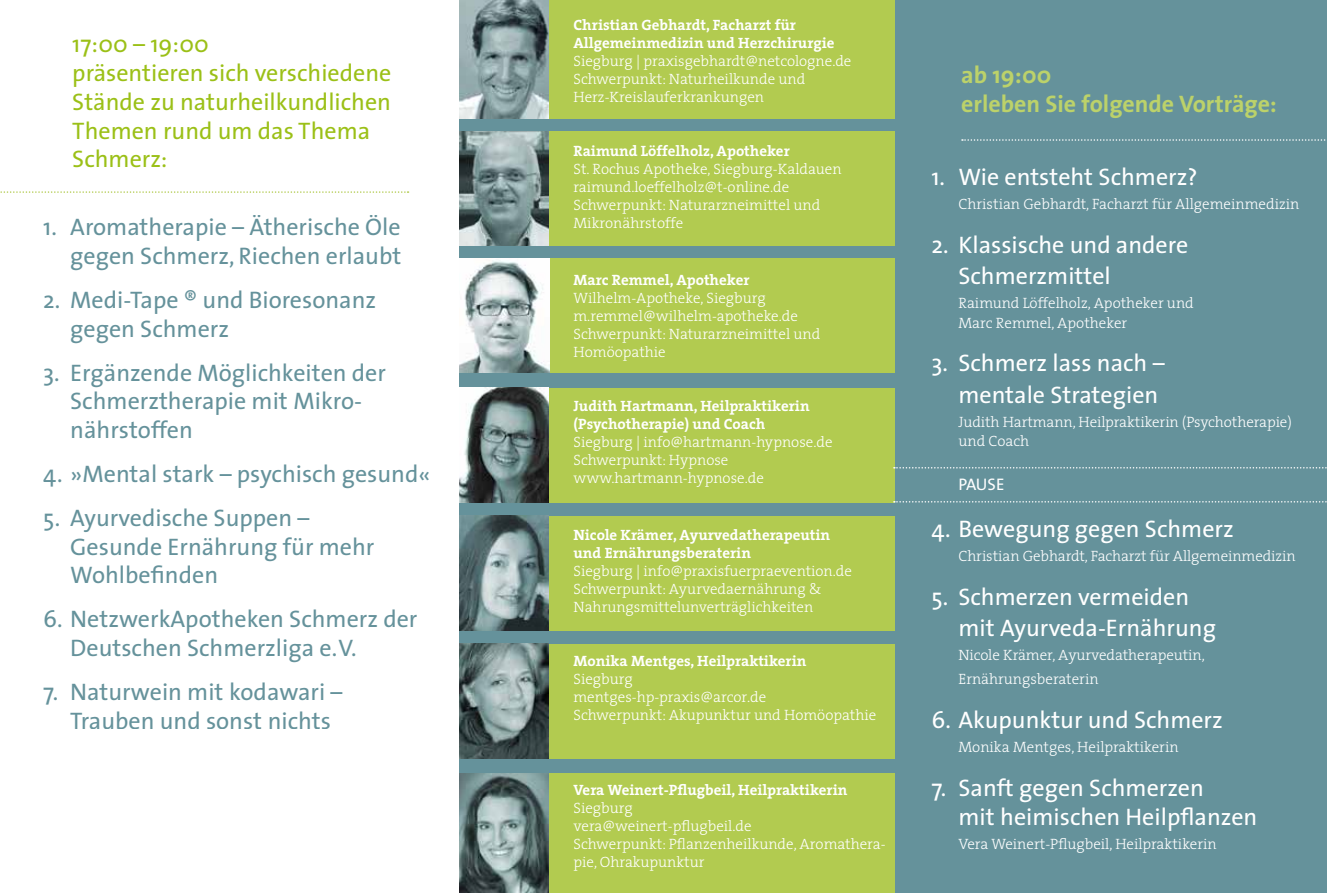
<style>
.page{position:relative;width:1327px;height:893px;background:#fff}
.page>*{position:absolute;margin:0;border:0;box-sizing:border-box;transform-origin:0 0}
.t1{font:24px/28.8px "The Sans";color:#65929b}
.t2{font:24px/31.5px "The Sans";color:#fff}
.t3{font:24px/28.8px "The Sans";color:#9bc017}
.t4{font:700 24px/28.8px "The Sans";color:#bcd26a}
.t5{font:16.8px "The Sans";letter-spacing:-.015em;color:#fff}
.t6{font:300 15px/18px "The Serif";color:#fff}
.t7{font:700 15px/18px "The Serif";color:#fff}
</style>
<div class="page">
<div style="left:459px;top:0;width:868px;height:893px;background:#65929b"></div>
<div style="left:474px;top:774px;width:420px;height:119px;background:#b2cb50"></div>
<div style="left:460px;top:258px;width:434px;height:115px;background:#b2cb50"></div>
<div style="left:474px;top:644px;width:420px;height:115px;background:#b2cb50"></div>
<div style="left:474px;top:516px;width:420px;height:115px;background:#b2cb50"></div>
<div style="left:474px;top:388px;width:420px;height:114px;background:#b2cb50"></div>
<div style="left:474px;top:131px;width:420px;height:115px;background:#b2cb50"></div>
<div style="left:474px;top:0;width:420px;height:118px;background:#b2cb50"></div>
<img style="left:459px;top:131px;width:90px;height:115px">
<img style="left:459px;top:388px;width:90px;height:114px">
<img style="left:459px;top:258px;width:90px;height:115px">
<img style="left:459px;top:0;width:90px;height:118px">
<img style="left:459px;top:774px;width:90px;height:119px">
<img style="left:459px;top:644px;width:90px;height:115px">
<svg style="left:0;top:191px;width:408px;height:2px"></svg>
<img style="left:459px;top:516px;width:90px;height:115px">
<svg style="left:879px;top:0;width:448px;height:893px"></svg>
<h1 class="t3" style="left:72px;top:29px;width:320px">17:00 – 19:00<br>präsentieren sich verschiedene<br>Stände zu naturheilkundlichen<br>Themen rund um das Thema<br>Schmerz:</h1>
<h1 class="t1" style="left:43px;top:212px;width:360px;text-align:right">1. Aromatherapie – Ätherische Öle gegen Schmerz, Riechen erlaubt</h1>
<h1 class="t1" style="left:70px;top:285px;width:307px;text-indent:-27px">2. Medi-Tape ® und Bioresonanz gegen Schmerz</h1>
<h1 class="t1" style="left:70px;top:357px;width:317px;text-indent:-27px">3. Ergänzende Möglichkeiten der<br>Schmerztherapie mit Mikro&shy;nährstoffen</h1>
<h1 class="t1" style="left:43px;top:459px;width:389px">4. »Mental stark – psychisch gesund«</h1>
<h1 class="t1" style="left:70px;top:503px;width:306px;text-indent:-27px">5. Ayurvedische Suppen –<br>Gesunde Ernährung für mehr<br>Wohlbefinden</h1>
<h1 class="t1" style="left:70px;top:604px;width:349px;text-indent:-27px">6. NetzwerkApotheken Schmerz der<br>Deutschen Schmerzliga e.V.</h1>
<h1 class="t1" style="left:70px;top:677px;width:274px;text-indent:-27px">7. Naturwein mit kodawari –<br>Trauben und sonst nichts</h1>
<p class="t7" style="left:573px;top:16px;width:263px">Christian Gebhardt, Facharzt für<br>Allgemeinmedizin und Herzchirurgie</p>
<p class="t6" style="left:573px;top:52px;width:279px">Siegburg | praxisgebhardt@netcologne.de<br>Schwerpunkt: Naturheilkunde und<br>Herz-Kreislauferkrankungen</p>
<p class="t7" style="left:573px;top:142px;width:218px">Raimund Löffelholz, Apotheker</p>
<p class="t6" style="left:573px;top:160px;width:269px">St. Rochus Apotheke, Siegburg-Kaldauen raimund.loeffelholz@t-online.de Schwerpunkt: Naturarzneimittel und Mikronährstoffe</p>
<p class="t7" style="left:573px;top:271px;width:178px">Marc Remmel, Apotheker</p>
<p class="t6" style="left:573px;top:289px;width:248px">Wilhelm-Apotheke, Siegburg m.remmel@wilhelm-apotheke.de<br>Schwerpunkt: Naturarzneimittel und<br>Homöopathie</p>
<p class="t7" style="left:573px;top:397px;width:238px">Judith Hartmann, Heilpraktikerin (Psychotherapie) und Coach</p>
<p class="t6" style="left:573px;top:433px;width:261px">Siegburg | info@hartmann-hypnose.de<br>Schwerpunkt: Hypnose www.hartmann-hypnose.de</p>
<p class="t7" style="left:573px;top:526px;width:258px">Nicole Krämer, Ayurvedatherapeutin und Ernährungsberaterin</p>
<p class="t6" style="left:573px;top:562px;width:280px">Siegburg | info@praxisfuerpraevention.de<br>Schwerpunkt: Ayurvedaernährung &amp;<br>Nahrungsmittelunverträglichkeiten</p>
<p class="t7" style="left:573px;top:652px;width:235px">Monika Mentges, Heilpraktikerin</p>
<p class="t6" style="left:573px;top:670px;width:304px">Siegburg<br>mentges-hp-praxis@arcor.de<br>Schwerpunkt: Akupunktur und Homöopathie</p>
<p class="t7" style="left:573px;top:781px;width:276px">Vera Weinert-Pflugbeil, Heilpraktikerin</p>
<p class="t6" style="left:573px;top:799px;width:314px">Siegburg<br>vera@weinert-pflugbeil.de<br>Schwerpunkt: Pflanzenheilkunde, Aromathera&shy;pie, Ohrakupunktur</p>
<h1 class="t4" style="left:961px;top:60px;width:317px">ab 19:00<br>erleben Sie folgende Vorträge:</h1>
<h1 class="t2" style="left:931px;top:160px;width:268px">1. Wie entsteht Schmerz?</h1>
<p class="t6" style="left:958px;top:194px;width:342px">Christian Gebhardt, Facharzt für Allgemeinmedizin</p>
<h1 class="t2" style="left:958px;top:228px;width:231px;text-indent:-27px">2. Klassische und andere<br>Schmerzmittel</h1>
<p class="t6" style="left:958px;top:293px;width:237px;line-height:19.5px">Raimund Löffelholz, Apotheker und<br>Marc Remmel, Apotheker</p>
<h1 class="t2" style="left:931px;top:347px;width:235px;text-align:right">3. Schmerz lass nach – mentale Strategien</h1>
<p class="t6" style="left:958px;top:412px;width:335px;line-height:19.5px">Judith Hartmann, Heilpraktikerin (Psychotherapie) und Coach</p>
<p class="t5" style="left:958px;top:471px;width:47px">PAUSE</p>
<h1 class="t2" style="left:931px;top:512px;width:304px">4. Bewegung gegen Schmerz</h1>
<p class="t6" style="left:958px;top:546px;width:339px">Christian Gebhardt, Facharzt für Allgemeinmedizin</p>
<h1 class="t2" style="left:958px;top:580px;width:259px;text-indent:-27px">5. Schmerzen vermeiden mit Ayurveda-Ernährung</h1>
<p class="t6" style="left:958px;top:643px;width:248px;line-height:24px">Nicole Krämer, Ayurvedatherapeutin,<br>Ernährungsberaterin</p>
<h1 class="t2" style="left:931px;top:703px;width:293px">6. Akupunktur und Schmerz</h1>
<p class="t6" style="left:958px;top:737px;width:222px">Monika Mentges, Heilpraktikerin</p>
<h1 class="t2" style="left:958px;top:773px;width:300px;line-height:28.8px;text-indent:-27px">7. Sanft gegen Schmerzen<br>mit heimischen Heilpflanzen</h1>
<p class="t6" style="left:958px;top:834px;width:260px">Vera Weinert-Pflugbeil, Heilpraktikerin</p>
</div>
